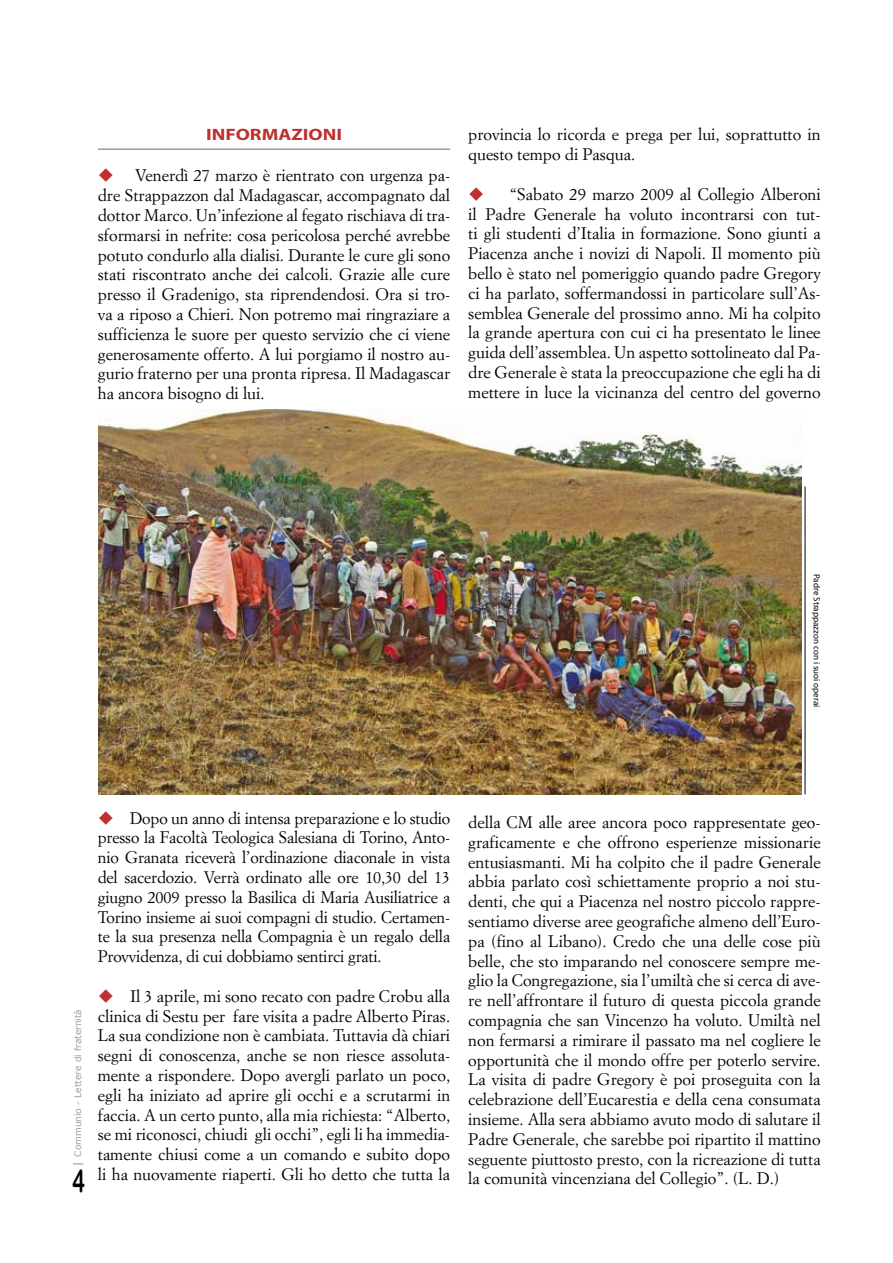
<style>
.page{position:relative;width:893px;height:1263px;background:#fff}
.page>*{position:absolute;margin:0;border:0;box-sizing:border-box;transform-origin:0 0}
.t1{font:31.5px "Arial Rounded MT Bold";color:#000;scale:.67 1}
.t2{font:16.5px/19.8px "Simoncini Garamond";color:#000;text-align:justify}
.t3{font:700 16.5px "Myriad";color:#bd3131;scale:1.2 1}
.t4{font:9px "Myriad";color:#000}
.t5{font:9px "Verdana";color:#9c9d9f}
.s1{color:#bd3131}
</style>
<div class="page">
<hr style="left:98px;top:148px;width:352px;height:2px;background:#9c9d9f">
<img style="left:99px;top:409px;width:703px;height:385px">
<hr style="left:805px;top:486px;width:1px;height:308px;background:#000">
<p class="t3" style="left:206px;top:126px;width:115px">INFORMAZIONI</p>
<p class="t2" style="left:98px;top:165px;width:354px"><span class="s1">◆</span> Venerdì 27 marzo è rientrato con urgenza pa&shy;dre Strappazzon dal Madagascar, accompagnato dal dottor Marco. Un’infezione al fegato rischiava di tra&shy;sformarsi in nefrite: cosa pericolosa perché avrebbe potuto condurlo alla dialisi. Durante le cure gli sono stati riscontrato anche dei calcoli. Grazie alle cure presso il Gradenigo, sta riprendendosi. Ora si tro&shy;va a riposo a Chieri. Non potremo mai ringraziare a sufficienza le suore per questo servizio che ci viene generosamente offerto. A lui porgiamo il nostro au&shy;gurio fraterno per una pronta ripresa. Il Madagascar ha ancora bisogno di lui.</p>
<p class="t2" style="left:468px;top:124px;width:354px">provincia lo ricorda e prega per lui, soprattutto in questo tempo di Pasqua.</p>
<p class="t2" style="left:468px;top:184px;width:354px"><span class="s1">◆</span> “Sabato 29 marzo 2009 al Collegio Alberoni il Padre Generale ha voluto incontrarsi con tut&shy;ti gli studenti d’Italia in formazione. Sono giunti a Piacenza anche i novizi di Napoli. Il momento più bello è stato nel pomeriggio quando padre Gregory ci ha parlato, soffermandossi in particolare sull’As&shy;semblea Generale del prossimo anno. Mi ha colpito la grande apertura con cui ci ha presentato le linee guida dell’assemblea. Un aspetto sottolineato dal Pa&shy;dre Generale è stata la preoccupazione che egli ha di mettere in luce la vicinanza del centro del governo</p>
<p class="t4" style="left:821px;top:574px;width:135px;rotate:90deg">Padre Strappazzon con i suoi operai</p>
<p class="t5" style="left:72px;top:1157px;width:149px;rotate:-90deg">Communio - Lettere di fraternità</p>
<h1 class="t1" style="left:73px;top:1162px;width:20px">4</h1>
<p class="t2" style="left:98px;top:808px;width:354px"><span class="s1">◆</span> Dopo un anno di intensa preparazione e lo studio presso la Facoltà Teologica Salesiana di Torino, Anto&shy;nio Granata riceverà l’ordinazione diaconale in vista del sacerdozio. Verrà ordinato alle ore 10,30 del 13 giugno 2009 presso la Basilica di Maria Ausiliatrice a Torino insieme ai suoi compagni di studio. Certamen&shy;te la sua presenza nella Compagnia è un regalo della Provvidenza, di cui dobbiamo sentirci grati.</p>
<p class="t2" style="left:98px;top:986px;width:354px"><span class="s1">◆</span> Il 3 aprile, mi sono recato con padre Crobu alla clinica di Sestu per fare visita a padre Alberto Piras.<br>La sua condizione non è cambiata. Tuttavia dà chiari segni di conoscenza, anche se non riesce assoluta&shy;mente a rispondere. Dopo avergli parlato un poco, egli ha iniziato ad aprire gli occhi e a scrutarmi in faccia. A un certo punto, alla mia richiesta: “Alberto, se mi riconosci, chiudi gli occhi”, egli li ha immedia&shy;tamente chiusi come a un comando e subito dopo li ha nuovamente riaperti. Gli ho detto che tutta la</p>
<p class="t2" style="left:468px;top:812px;width:354px">della CM alle aree ancora poco rappresentate geo&shy;graficamente e che offrono esperienze missionarie entusiasmanti. Mi ha colpito che il padre Generale abbia parlato così schiettamente proprio a noi stu&shy;denti, che qui a Piacenza nel nostro piccolo rappre&shy;sentiamo diverse aree geografiche almeno dell’Euro&shy;pa (fino al Libano). Credo che una delle cose più belle, che sto imparando nel conoscere sempre me&shy;glio la Congregazione, sia l’umiltà che si cerca di ave&shy;re nell’affrontare il futuro di questa piccola grande compagnia che san Vincenzo ha voluto. Umiltà nel non fermarsi a rimirare il passato ma nel cogliere le opportunità che il mondo offre per poterlo servire.<br>La visita di padre Gregory è poi proseguita con la celebrazione dell’Eucarestia e della cena consumata insieme. Alla sera abbiamo avuto modo di salutare il Padre Generale, che sarebbe poi ripartito il mattino seguente piuttosto presto, con la ricreazione di tutta la comunità vincenziana del Collegio”. (L. D.)</p>
</div>
